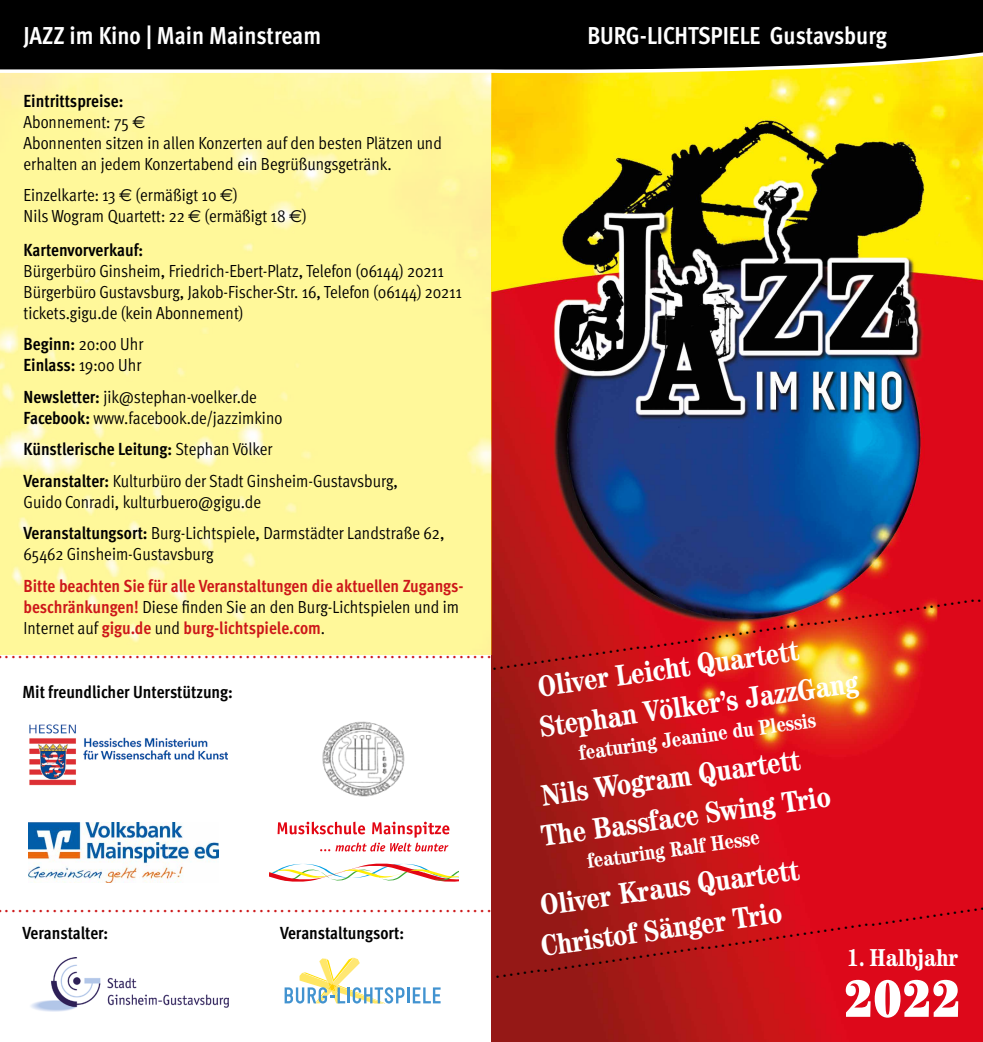
<style>
.page{position:relative;width:983px;height:1042px;background:#fff}
.page>*{position:absolute;margin:0;border:0;box-sizing:border-box;transform-origin:0 0}
.t1{font:ultra-condensed 52.5px "Century";color:#fff}
.t2{font:700 condensed 29.75px/40.2px "Century";color:#fff}
.t3{font:700 24.5px "Meta Cond";letter-spacing:-.005em;color:#fff}
.t4{font:700 condensed 24.5px "Century";color:#fff}
.t5{font:21px "Minion Pro";color:#000}
.t6{font:21px "Minion Pro";color:#cd1719}
.t7{font:700 condensed 21px "Century";color:#fff}
.t8{font:17.5px/21px "Meta Cond Normal";color:#000}
.t9{font:700 17.5px "Meta Cond";color:#000}
.t10{font:700 17.5px "Meta Cond";color:#cd1719}
.s1{font-family:"Euro Sans"}
.s2{font-family:"Meta Cond";font-weight:700}
.s3{font-family:"Meta Cond Normal";font-weight:400}
.s4{font-family:"Meta Cond";font-weight:700;color:#cd1719}
.s5{font-family:"Meta Cond Normal";font-weight:400;color:#000}
</style>
<div class="page">
<img style="left:491px;top:75px;width:491px;height:967px">
<img style="left:0;top:75px;width:491px;height:580px">
<svg style="left:0;top:0;width:982px;height:75px;background:#19180e"></svg>
<img style="left:29px;top:822px;width:190px;height:60px">
<img style="left:30px;top:724px;width:197px;height:62px">
<img style="left:322px;top:721px;width:83px;height:76px">
<svg style="left:284px;top:957px;width:156px;height:46px"></svg>
<img style="left:31px;top:957px;width:197px;height:54px">
<svg style="left:277px;top:821px;width:172px;height:30px"></svg>
<svg style="left:269px;top:863px;width:190px;height:18px"></svg>
<h3 class="t3" style="left:24px;top:21px;width:299px">JAZZ im Kino | Main Mainstream</h3>
<h3 class="t3" style="left:587px;top:21px;width:301px">BURG-LICHTSPIELE Gustavsburg</h3>
<p class="t9" style="left:24px;top:91px;width:101px">Eintrittspreise:</p>
<p class="t8" style="left:24px;top:111px;width:419px">Abonnement: 75 <span class="s1">E<br></span>Abonnenten sitzen in allen Konzerten auf den besten Plätzen und erhalten an jedem Konzertabend ein Begrüßungsgetränk.</p>
<p class="t8" style="left:24px;top:185px;width:284px">Einzelkarte: 13 <span class="s1">E</span> (ermäßigt 10 <span class="s1">E</span>)<br>Nils Wogram Quartett: 22 <span class="s1">E</span> (ermäßigt 18 <span class="s1">E</span>)</p>
<p class="t9" style="left:24px;top:239px;width:121px">Kartenvorverkauf:</p>
<p class="t8" style="left:24px;top:260px;width:440px">Bürgerbüro Ginsheim, Friedrich-Ebert-Platz, Telefon (06144) 20211<br>Bürgerbüro Gustavsburg, Jakob-Fischer-Str. 16, Telefon (06144) 20211 tickets.gigu.de (kein Abonnement)</p>
<p class="t8" style="left:24px;top:334px;width:121px"><span class="s2">Beginn:</span> 20:00 Uhr</p>
<p class="t9" style="left:24px;top:355px;width:119px">Einlass: <span class="s3">19:00 Uhr</span></p>
<p class="t8" style="left:24px;top:386px;width:260px"><span class="s2">Newsletter:</span> jik@stephan-voelker.de<br><span class="s2">Facebook:</span> www.facebook.de/jazzimkino</p>
<p class="t9" style="left:24px;top:439px;width:250px">Künstlerische Leitung: <span class="s3">Stephan Völker</span></p>
<p class="t8" style="left:24px;top:470px;width:376px"><span class="s2">Veranstalter:</span> Kulturbüro der Stadt Ginsheim-Gustavsburg,<br>Guido Conradi, kulturbuero@gigu.de</p>
<p class="t8" style="left:24px;top:523px;width:422px"><span class="s2">Veranstaltungsort:</span> Burg-Lichtspiele, Darmstädter Landstraße 62,<br>65462 Ginsheim-Gustavsburg</p>
<p class="t10" style="left:24px;top:575px;width:441px">Bitte beachten Sie für alle Veranstaltungen die aktuellen Zugangs-</p>
<p class="t8" style="left:24px;top:596px;width:437px"><span class="s4">beschränkungen!</span> Diese finden Sie an den Burg-Lichtspielen und im</p>
<p class="t10" style="left:24px;top:617px;width:303px"><span class="s5">Internet auf</span> gigu.de <span class="s5">und</span> burg-lichtspiele.com<span class="s5">.</span></p>
<p class="t5" style="left:489px;top:649px;width:495px;rotate:-8deg">........................................................................</p>
<h2 class="t2" style="left:531px;top:666px;width:322px;rotate:-8deg">Oliver Leicht Quartett<br>Stephan Völker’s JazzGang</h2>
<p class="t6" style="left:4px;top:637px;width:488px">.......................................................................</p>
<p class="t9" style="left:23px;top:682px;width:212px">Mit freundlicher Unterstützung:</p>
<p class="t7" style="left:577px;top:740px;width:240px;rotate:-8deg">featuring Jeanine du Plessis</p>
<h2 class="t2" style="left:533px;top:776px;width:293px;rotate:-8deg">Nils Wogram Quartett<br>The Bassface Swing Trio</h2>
<p class="t7" style="left:585px;top:849px;width:175px;rotate:-8deg">featuring Ralf Hesse</p>
<h2 class="t2" style="left:532px;top:885px;width:267px;rotate:-8deg">Oliver Kraus Quartett<br>Christof Sänger Trio</h2>
<p class="t5" style="left:492px;top:957px;width:495px;rotate:-8deg">........................................................................</p>
<p class="t6" style="left:4px;top:891px;width:488px">.......................................................................</p>
<p class="t9" style="left:23px;top:922px;width:87px">Veranstalter:</p>
<p class="t9" style="left:280px;top:922px;width:125px">Veranstaltungsort:</p>
<h3 class="t4" style="left:846px;top:943px;width:113px">1. Halbjahr</h3>
<h1 class="t1" style="left:843px;top:967px;width:118px">2022</h1>
</div>
